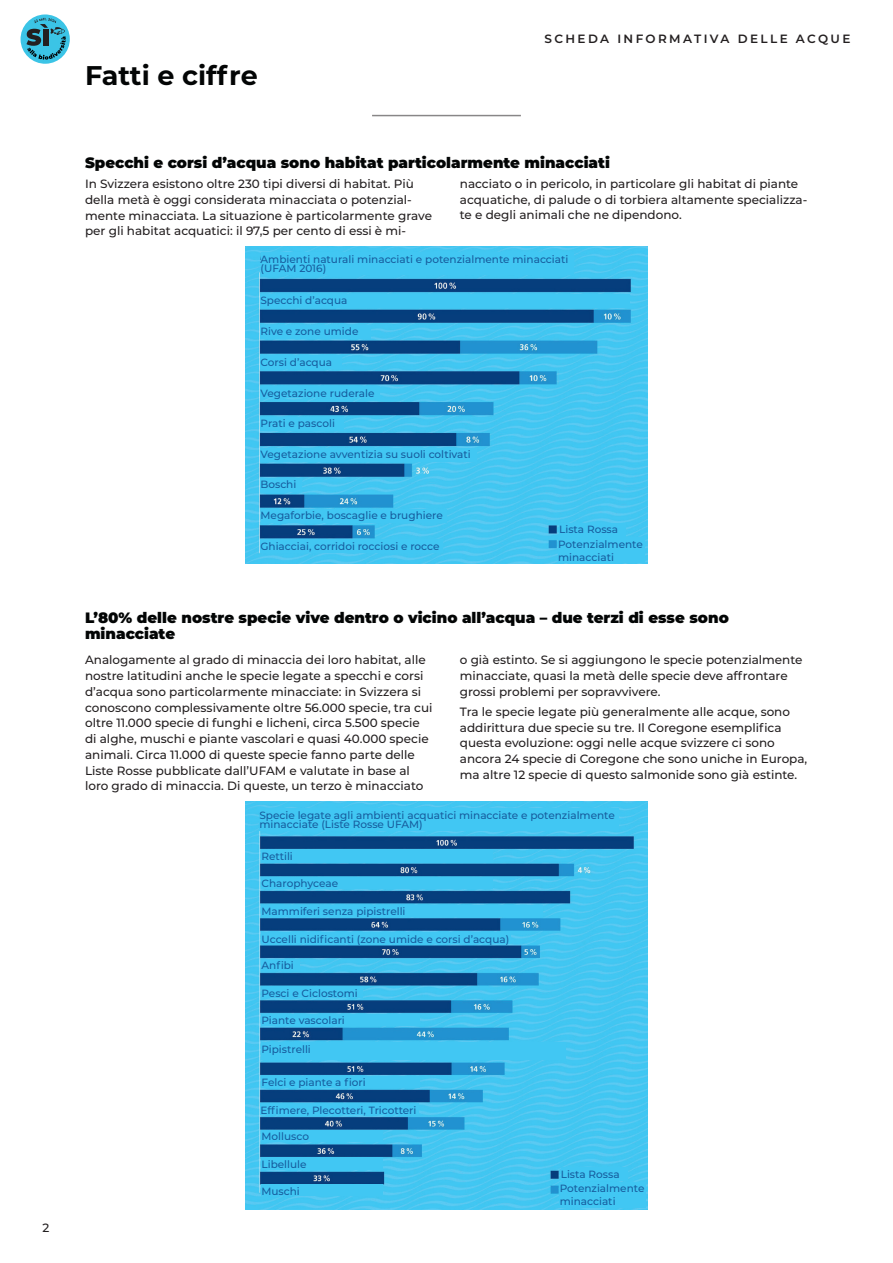
<style>
.page{position:relative;width:893px;height:1263px;background:#fff}
.page>*{position:absolute;margin:0;border:0;box-sizing:border-box;transform-origin:0 0}
.t1{font:700 27px "Montserrat";color:#030505}
.t2{font:900 15px/15.8px "Montserrat";color:#030505}
.t3{font:500 12px/15.8px "Montserrat";color:#231f20}
.t4{font:600 12px "Montserrat";letter-spacing:.2em;color:#231f20}
.t5{font:500 10.5px/9px "Montserrat";color:#175d9e}
</style>
<div class="page">
<hr style="left:372px;top:115px;width:149px;height:1px;background:#231f20">
<svg style="left:20px;top:14px;width:50px;height:50px"></svg>
<svg style="left:26px;top:18px;width:40px;height:42px;background:#3b96ad"></svg>
<img style="left:245px;top:247px;width:403px;height:316px">
<div style="left:261px;top:252px;width:312px;height:23px;background:#41c7f3"></div>
<div style="left:260px;top:294px;width:370px;height:14px;background:#41c7f3"></div>
<div style="left:260px;top:325px;width:111px;height:13px;background:#41c7f3"></div>
<div style="left:261px;top:417px;width:83px;height:14px;background:#41c7f3"></div>
<div style="left:261px;top:448px;width:216px;height:13px;background:#41c7f3"></div>
<div style="left:261px;top:509px;width:185px;height:14px;background:#41c7f3"></div>
<div style="left:261px;top:387px;width:119px;height:11px;background:#41c7f3"></div>
<div style="left:261px;top:355px;width:81px;height:14px;background:#41c7f3"></div>
<div style="left:260px;top:478px;width:42px;height:14px;background:#41c7f3"></div>
<div style="left:260px;top:539px;width:183px;height:14px;background:#41c7f3"></div>
<div style="left:559px;top:523px;width:67px;height:13px;background:#41c7f3"></div>
<div style="left:558px;top:537px;width:86px;height:26px;background:#41c7f3"></div>
<img style="left:245px;top:802px;width:403px;height:407px">
<div style="left:259px;top:808px;width:359px;height:23px;background:#41c7f3"></div>
<div style="left:261px;top:849px;width:232px;height:14px;background:#41c7f3"></div>
<div style="left:261px;top:877px;width:232px;height:12px;background:#41c7f3"></div>
<div style="left:261px;top:905px;width:282px;height:11px;background:#41c7f3"></div>
<div style="left:261px;top:932px;width:250px;height:12px;background:#41c7f3"></div>
<div style="left:261px;top:959px;width:39px;height:11px;background:#41c7f3"></div>
<div style="left:261px;top:1014px;width:159px;height:12px;background:#41c7f3"></div>
<div style="left:261px;top:986px;width:101px;height:12px;background:#41c7f3"></div>
<div style="left:261px;top:1043px;width:305px;height:17px;background:#41c7f3"></div>
<div style="left:261px;top:1076px;width:159px;height:11px;background:#41c7f3"></div>
<div style="left:260px;top:1104px;width:159px;height:11px;background:#41c7f3"></div>
<div style="left:261px;top:1130px;width:122px;height:12px;background:#41c7f3"></div>
<div style="left:261px;top:1157px;width:122px;height:11px;background:#41c7f3"></div>
<div style="left:261px;top:1158px;width:122px;height:11px;background:#41c7f3"></div>
<div style="left:261px;top:1184px;width:122px;height:12px;background:#41c7f3"></div>
<div style="left:561px;top:1167px;width:66px;height:14px;background:#41c7f3"></div>
<div style="left:560px;top:1182px;width:86px;height:26px;background:#41c7f3"></div>
<p class="t3" style="left:43px;top:1219px;width:8px">2</p>
<h1 class="t1" style="left:85px;top:56px;width:174px">Fatti e ciffre</h1>
<p class="t4" style="left:544px;top:30px;width:308px">SCHEDA INFORMATIVA DELLE ACQUE</p>
<p class="t2" style="left:85px;top:153px;width:526px">Specchi e corsi d’acqua sono habitat particolarmente minacciati</p>
<p class="t3" style="left:85px;top:175px;width:349px">In Svizzera esistono oltre 230 tipi diversi di habitat. Più della metà è oggi considerata minacciata o potenzial&shy;mente minacciata. La situazione è particolarmente grave per gli habitat acquatici: il 97,5 per cento di essi è mi-</p>
<p class="t3" style="left:460px;top:175px;width:349px">nacciato o in pericolo, in particolare gli habitat di piante acquatiche, di palude o di torbiera altamente specializza&shy;te e degli animali che ne dipendono.</p>
<p class="t5" style="left:261px;top:254px;width:309px">Ambienti naturali minacciati e potenzialmente minacciati (UFAM 2016)</p>
<p class="t5" style="left:260px;top:295px;width:89px">Specchi d’acqua</p>
<p class="t5" style="left:260px;top:326px;width:99px">Rive e zone umide</p>
<p class="t5" style="left:261px;top:357px;width:73px">Corsi d’acqua</p>
<p class="t5" style="left:261px;top:388px;width:115px">Vegetazione ruderale</p>
<p class="t5" style="left:261px;top:419px;width:76px">Prati e pascoli</p>
<p class="t5" style="left:261px;top:449px;width:212px">Vegetazione avventizia su suoli coltivati</p>
<p class="t5" style="left:260px;top:480px;width:37px">Boschi</p>
<p class="t5" style="left:261px;top:510px;width:184px">Megaforbie, boscaglie e brughiere</p>
<p class="t5" style="left:260px;top:541px;width:181px">Ghiacciai, corridoi rocciosi e rocce</p>
<p class="t5" style="left:558px;top:521px;width:86px;line-height:14.7px">Lista Rossa<br>Potenzialmente</p>
<p class="t5" style="left:558px;top:552px;width:57px">minacciati</p>
<p class="t2" style="left:85px;top:609px;width:645px">L’80% delle nostre specie vive dentro o vicino all’acqua – due terzi di esse sono minacciate</p>
<p class="t3" style="left:85px;top:652px;width:349px">Analogamente al grado di minaccia dei loro habitat, alle nostre latitudini anche le specie legate a specchi e corsi d’acqua sono particolarmente minacciate: in Svizzera si conoscono complessivamente oltre 56.000 specie, tra cui oltre 11.000 specie di funghi e licheni, circa 5.500 specie di alghe, muschi e piante vascolari e quasi 40.000 specie animali. Circa 11.000 di queste specie fanno parte delle Liste Rosse pubblicate dall’UFAM e valutate in base al loro grado di minaccia. Di queste, un terzo è minacciato</p>
<p class="t3" style="left:460px;top:652px;width:344px">o già estinto. Se si aggiungono le specie potenzialmente minacciate, quasi la metà delle specie deve affrontare grossi problemi per sopravvivere.</p>
<p class="t3" style="left:460px;top:703px;width:349px">Tra le specie legate più generalmente alle acque, sono addirittura due specie su tre. Il Coregone esemplifica questa evoluzione: oggi nelle acque svizzere ci sono ancora 24 specie di Coregone che sono uniche in Europa, ma altre 12 specie di questo salmonide sono già estinte.</p>
<p class="t5" style="left:259px;top:810px;width:357px">Specie legate agli ambienti acquatici minacciate e potenzialmente minacciate (Liste Rosse UFAM)</p>
<p class="t5" style="left:261px;top:851px;width:33px">Rettili</p>
<p class="t5" style="left:261px;top:879px;width:78px">Charophyceae</p>
<p class="t5" style="left:261px;top:906px;width:146px">Mammiferi senza pipistrelli</p>
<p class="t5" style="left:261px;top:934px;width:249px">Uccelli nidificanti (zone umide e corsi d’acqua)</p>
<p class="t5" style="left:261px;top:960px;width:34px">Anfibi</p>
<p class="t5" style="left:261px;top:988px;width:98px">Pesci e Ciclostomi</p>
<p class="t5" style="left:261px;top:1016px;width:85px">Piante vascolari</p>
<p class="t5" style="left:261px;top:1044px;width:51px">Pipistrelli</p>
<p class="t5" style="left:261px;top:1077px;width:106px">Felci e piante a fiori</p>
<p class="t5" style="left:260px;top:1105px;width:157px">Effimere, Plecotteri, Tricotteri</p>
<p class="t5" style="left:261px;top:1132px;width:49px">Mollusco</p>
<p class="t5" style="left:268px;top:1158px;width:44px">ebe lule</p>
<p class="t5" style="left:261px;top:1159px;width:47px">Libellule</p>
<p class="t5" style="left:261px;top:1186px;width:40px">Muschi</p>
<p class="t5" style="left:560px;top:1166px;width:86px;line-height:14.7px">Lista Rossa<br>Potenzialmente</p>
<p class="t5" style="left:560px;top:1197px;width:57px">minacciati</p>
</div>
